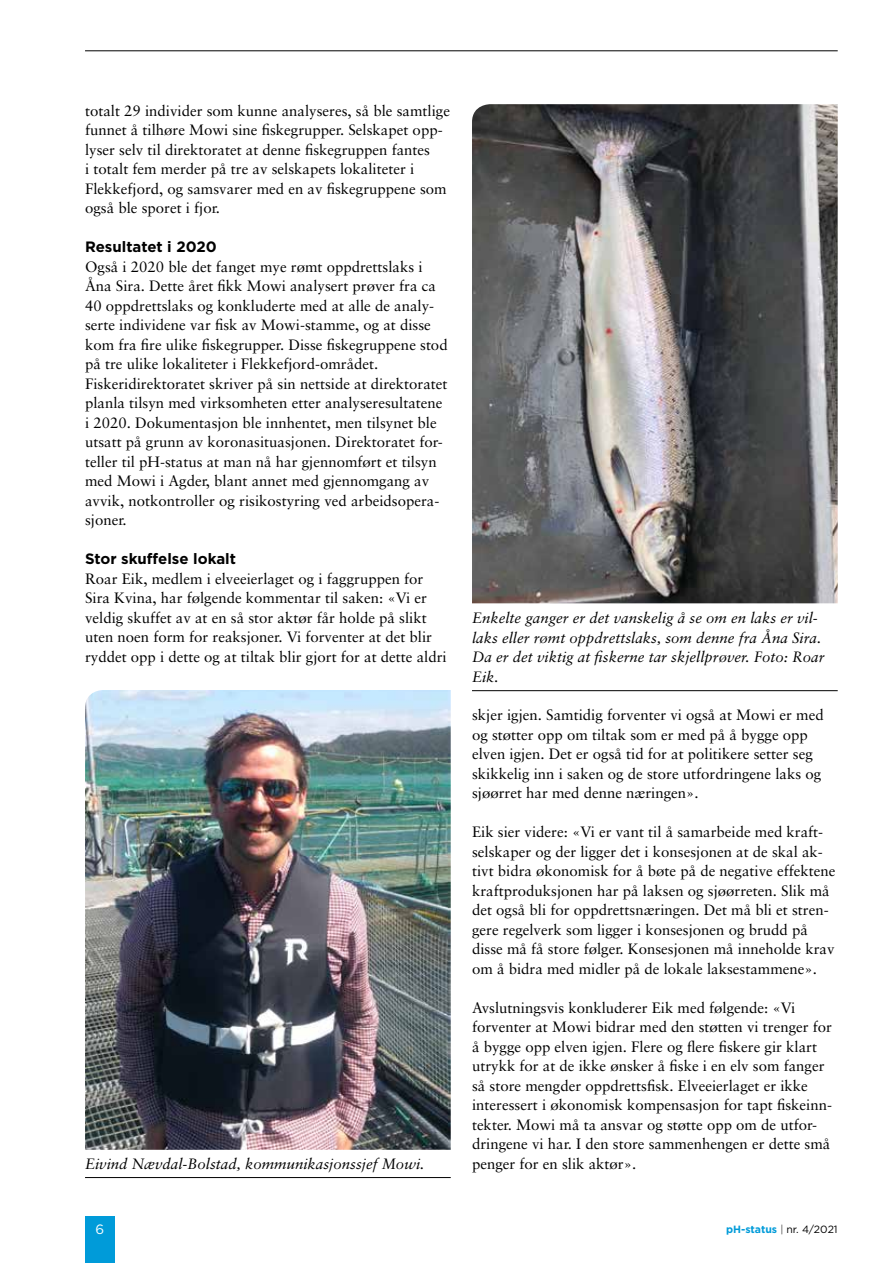
<style>
.page{position:relative;width:893px;height:1263px;background:#fff}
.page>*{position:absolute;margin:0;border:0;box-sizing:border-box;transform-origin:0 0}
.t1{font:15px/19.5px "Sabon";color:#000}
.t2{font:italic 15px/19.5px "Sabon";color:#000}
.t3{font:700 15px "Gotham";color:#000}
.t4{font:13.5px "Gotham";color:#fff}
.t5{font:700 10.5px "Gotham";color:#009bd9}
.s1{font-weight:300;color:#000}
.s2{font-weight:400;color:#000}
</style>
<div class="page">
<div style="left:85px;top:1216px;width:30px;height:47px;background:#009bd9"></div>
<hr style="left:85px;top:51px;width:753px;height:1px;background:#000">
<hr style="left:472px;top:690px;width:366px;height:1px;background:#000">
<img style="left:472px;top:104px;width:366px;height:499px">
<hr style="left:85px;top:1177px;width:366px;height:1px;background:#000">
<img style="left:85px;top:690px;width:366px;height:460px">
<p class="t1" style="left:85px;top:101px;width:367px">totalt 29 individer som kunne analyseres, så ble samtlige funnet å tilhøre Mowi sine fiskegrupper. Selskapet opp&shy;lyser selv til direktoratet at denne fiskegruppen fantes<br>i totalt fem merder på tre av selskapets lokaliteter i Flekkefjord, og samsvarer med en av fiskegruppene som også ble sporet i fjor.</p>
<p class="t3" style="left:85px;top:238px;width:133px">Resultatet i 2020</p>
<p class="t1" style="left:85px;top:257px;width:364px">Også i 2020 ble det fanget mye rømt oppdrettslaks i Åna Sira. Dette året fikk Mowi analysert prøver fra ca 40 oppdrettslaks og konkluderte med at alle de analy&shy;serte individene var fisk av Mowi-stamme, og at disse kom fra fire ulike fiskegrupper. Disse fiskegruppene stod på tre ulike lokaliteter i Flekkefjord-området.<br>Fiskeridirektoratet skriver på sin nettside at direktoratet planla tilsyn med virksomheten etter analyseresultatene i 2020. Dokumentasjon ble innhentet, men tilsynet ble utsatt på grunn av koronasituasjonen. Direktoratet for&shy;teller til pH-status at man nå har gjennomført et tilsyn med Mowi i Agder, blant annet med gjennomgang av avvik, notkontroller og risikostyring ved arbeidsopera&shy;sjoner.</p>
<p class="t3" style="left:85px;top:550px;width:152px">Stor skuffelse lokalt</p>
<p class="t1" style="left:85px;top:569px;width:363px">Roar Eik, medlem i elveeierlaget og i faggruppen for Sira Kvina, har følgende kommentar til saken: «Vi er veldig skuffet av at en så stor aktør får holde på slikt uten noen form for reaksjoner. Vi forventer at det blir ryddet opp i dette og at tiltak blir gjort for at dette aldri</p>
<p class="t2" style="left:85px;top:1154px;width:341px">Eivind Nævdal-Bolstad, kommunikasjonssjef Mowi.</p>
<p class="t2" style="left:472px;top:608px;width:354px">Enkelte ganger er det vanskelig å se om en laks er vil&shy;laks eller rømt oppdrettslaks, som denne fra Åna Sira.<br>Da er det viktig at fiskerne tar skjellprøver. Foto: Roar Eik.</p>
<p class="t1" style="left:472px;top:705px;width:353px">skjer igjen. Samtidig forventer vi også at Mowi er med og støtter opp om tiltak som er med på å bygge opp elven igjen. Det er også tid for at politikere setter seg skikkelig inn i saken og de store utfordringene laks og sjøørret har med denne næringen».</p>
<p class="t1" style="left:472px;top:822px;width:365px">Eik sier videre: «Vi er vant til å samarbeide med kraft&shy;selskaper og der ligger det i konsesjonen at de skal ak&shy;tivt bidra økonomisk for å bøte på de negative effektene kraftproduksjonen har på laksen og sjøørreten. Slik må det også bli for oppdrettsnæringen. Det må bli et stren&shy;gere regelverk som ligger i konsesjonen og brudd på disse må få store følger. Konsesjonen må inneholde krav om å bidra med midler på de lokale laksestammene».</p>
<p class="t1" style="left:472px;top:997px;width:362px">Avslutningsvis konkluderer Eik med følgende: «Vi forventer at Mowi bidrar med den støtten vi trenger for å bygge opp elven igjen. Flere og flere fiskere gir klart utrykk for at de ikke ønsker å fiske i en elv som fanger så store mengder oppdrettsfisk. Elveeierlaget er ikke interessert i økonomisk kompensasjon for tapt fiskeinn&shy;tekter. Mowi må ta ansvar og støtte opp om de utfor&shy;dringene vi har. I den store sammenhengen er dette små penger for en slik aktør».</p>
<p class="t4" style="left:96px;top:1222px;width:10px">6</p>
<p class="t5" style="left:726px;top:1223px;width:113px">pH-status <span class="s1">|</span> <span class="s2">nr. 4/2021</span></p>
</div>
